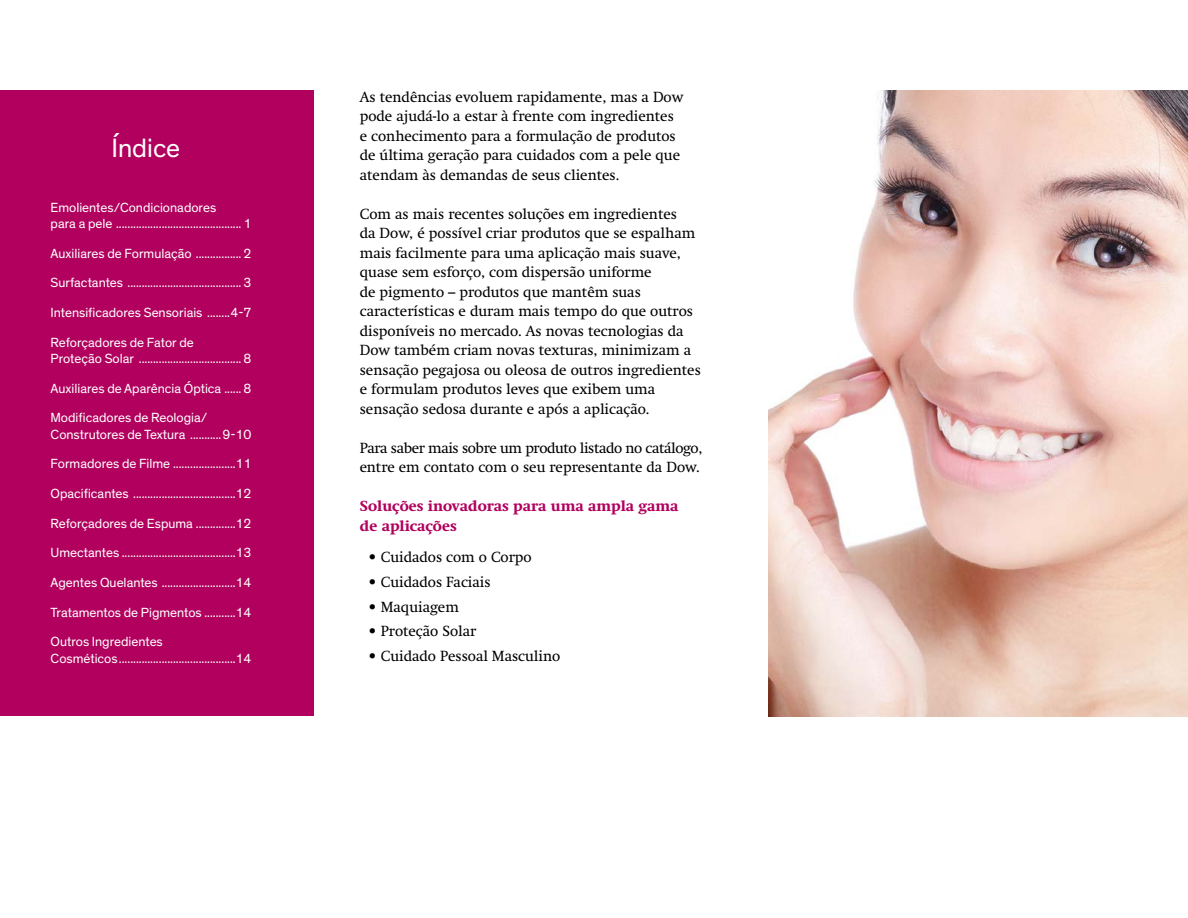
<style>
.page{position:relative;width:1188px;height:918px;background:#fff}
.page>*{position:absolute;margin:0;border:0;box-sizing:border-box;transform-origin:0 0}
.t1{font:27px "Dow Corporate";color:#fff}
.t2{font:15px/19.5px "Swift Neue LT Pro";color:#000}
.t3{font:15px/19.5px "Swift Neue LT Pro";letter-spacing:-.025em;color:#000}
.t4{font:700 15px/19.5px "Swift Neue LT Pro";color:#b1005d}
.t5{font:13.5px/29.7px "Dow Corporate";color:#fff}
</style>
<div class="page">
<div style="left:0;top:90px;width:314px;height:626px;background:#b1005d"></div>
<img style="left:768px;top:90px;width:420px;height:626px">
<h1 class="t1" style="left:112px;top:132px;width:70px">Índice</h1>
<p class="t5" style="left:51px;top:199px;width:203px;line-height:16.2px">Emolientes/Condicionadores<br>para a pele ............................................ 1</p>
<p class="t5" style="left:51px;top:239px;width:203px">Auxiliares de Formulação ................ 2<br>Surfactantes ........................................ 3</p>
<p class="t5" style="left:51px;top:298px;width:203px">Intensificadores Sensoriais ........4-7<br>Reforçadores de Fator de</p>
<p class="t5" style="left:51px;top:344px;width:203px">Proteção Solar .................................... 8</p>
<p class="t5" style="left:51px;top:374px;width:203px">Auxiliares de Aparência Óptica ...... 8<br>Modificadores de Reologia/</p>
<p class="t5" style="left:51px;top:419px;width:203px">Construtores de Textura ...........9-10</p>
<p class="t5" style="left:51px;top:449px;width:203px">Formadores de Filme ......................11</p>
<p class="t5" style="left:51px;top:479px;width:203px">Opacificantes ....................................12<br>Reforçadores de Espuma ..............12</p>
<p class="t5" style="left:51px;top:538px;width:203px">Umectantes ........................................13</p>
<p class="t5" style="left:51px;top:568px;width:203px">Agentes Quelantes ..........................14</p>
<p class="t5" style="left:51px;top:598px;width:203px">Tratamentos de Pigmentos ...........14</p>
<p class="t5" style="left:51px;top:634px;width:203px;line-height:16.2px">Outros Ingredientes<br>Cosméticos.........................................14</p>
<p class="t2" style="left:360px;top:87px;width:325px">As tendências evoluem rapidamente, mas a Dow pode ajudá-lo a estar à frente com ingredientes e conhecimento para a formulação de produtos de última geração para cuidados com a pele que atendam às demandas de seus clientes.</p>
<p class="t2" style="left:360px;top:204px;width:343px">Com as mais recentes soluções em ingredientes<br>da Dow, é possível criar produtos que se espalham mais facilmente para uma aplicação mais suave, quase sem esforço, com dispersão uniforme<br>de pigmento – produtos que mantêm suas características e duram mais tempo do que outros disponíveis no mercado. As novas tecnologias da Dow também criam novas texturas, minimizam a sensação pegajosa ou oleosa de outros ingredientes e formulam produtos leves que exibem uma sensação sedosa durante e após a aplicação.</p>
<p class="t3" style="left:360px;top:438px;width:344px">Para saber mais sobre um produto listado no catálogo, entre em contato com o seu representante da Dow.</p>
<p class="t4" style="left:360px;top:496px;width:320px">Soluções inovadoras para uma ampla gama de aplicações</p>
<p class="t2" style="left:369px;top:547px;width:164px">• Cuidados com o Corpo</p>
<p class="t2" style="left:369px;top:572px;width:123px">• Cuidados Faciais</p>
<p class="t2" style="left:369px;top:597px;width:92px">• Maquiagem</p>
<p class="t2" style="left:369px;top:621px;width:109px">• Proteção Solar</p>
<p class="t2" style="left:369px;top:646px;width:193px">• Cuidado Pessoal Masculino</p>
</div>
